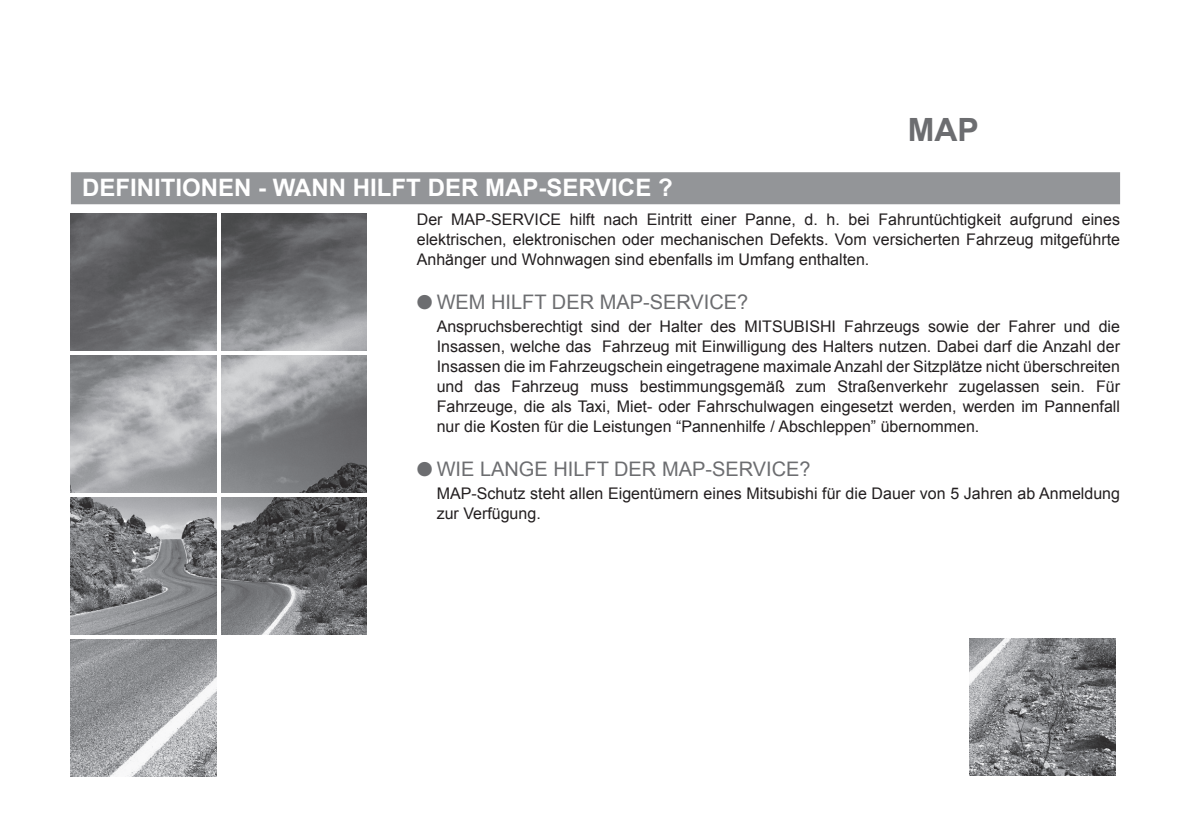
<style>
.page{position:relative;width:1191px;height:840px;background:#fff}
.page>*{position:absolute;margin:0;border:0;box-sizing:border-box;transform-origin:0 0}
.t1{font:700 32px "Arial";color:#6c6d70}
.t2{font:700 24px "Arial";color:#fff}
.t3{font:20px "Arial";color:#6c6d70}
.t4{font:16px/20px "Arial";color:#231f20;text-align:justify}
</style>
<div class="page">
<div style="left:71px;top:172px;width:1049px;height:32px;background:#939598"></div>
<img style="left:71px;top:213px;width:145px;height:138px">
<img style="left:221px;top:213px;width:146px;height:138px">
<img style="left:221px;top:355px;width:146px;height:137px">
<img style="left:71px;top:497px;width:145px;height:137px">
<img style="left:221px;top:497px;width:146px;height:137px">
<img style="left:71px;top:639px;width:145px;height:137px">
<img style="left:969px;top:638px;width:146px;height:137px">
<h1 class="t1" style="left:907px;top:108px;width:73px">MAP</h1>
<h2 class="t2" style="left:82px;top:171px;width:592px">DEFINITIONEN - WANN HILFT DER MAP-SERVICE ?</h2>
<p class="t4" style="left:417px;top:209px;width:704px">Der MAP-SERVICE hilft nach Eintritt einer Panne, d. h. bei Fahruntüchtigkeit aufgrund eines elektrischen, elektronischen oder mechanischen Defekts. Vom versicherten Fahrzeug mitgeführte Anhänger und Wohnwagen sind ebenfalls im Umfang enthalten.</p>
<p class="t3" style="left:417px;top:289px;width:333px">● WEM HILFT DER MAP-SERVICE?</p>
<p class="t4" style="left:437px;top:316px;width:685px">Anspruchsberechtigt sind der Halter des MITSUBISHI Fahrzeugs sowie der Fahrer und die Insassen, welche das Fahrzeug mit Einwilligung des Halters nutzen. Dabei darf die Anzahl der Insassen die im Fahrzeugschein eingetragene maximale Anzahl der Sitzplätze nicht überschreiten und das Fahrzeug muss bestimmungsgemäß zum Straßenverkehr zugelassen sein. Für Fahrzeuge, die als Taxi, Miet- oder Fahrschulwagen eingesetzt werden, werden im Pannenfall nur die Kosten für die Leistungen “Pannenhilfe / Abschleppen” übernommen.</p>
<p class="t3" style="left:417px;top:455px;width:395px">● WIE LANGE HILFT DER MAP-SERVICE?</p>
<p class="t4" style="left:437px;top:483px;width:685px">MAP-Schutz steht allen Eigentümern eines Mitsubishi für die Dauer von 5 Jahren ab Anmeldung zur Verfügung.</p>
</div>
